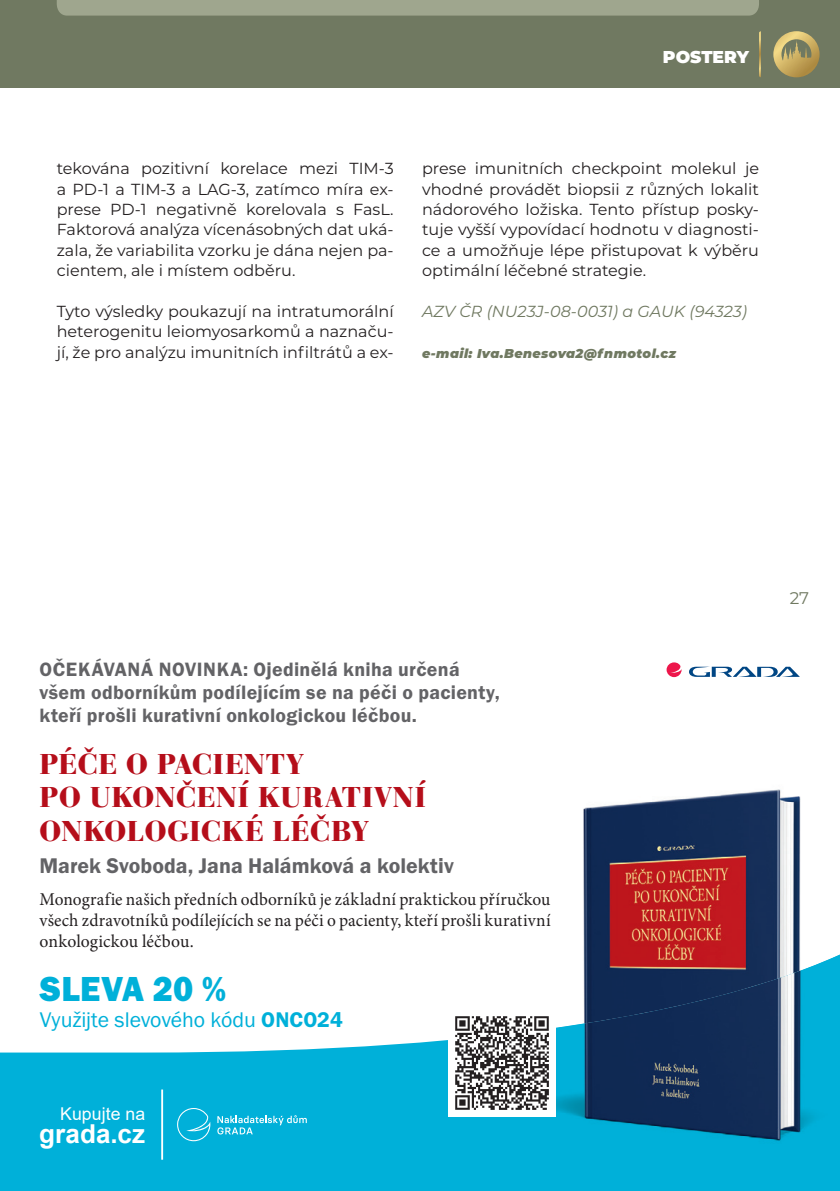
<style>
.page{position:relative;width:840px;height:1191px;background:#fff}
.page>*{position:absolute;margin:0;border:0;box-sizing:border-box;transform-origin:0 0}
.t1{font:36px "Franklin Got Itc TOT Hea";letter-spacing:.005em;color:#00b0d9;scale:.96 1}
.t2{font:700 30px/33.6px "Bauer Bodoni DOT";letter-spacing:.035em;color:#b50e1a}
.t3{font:700 26px "Arial";letter-spacing:.005em;color:#fff}
.t4{font:22px "Franklin Got Itc TOT Dem";color:#636366}
.t5{font:22px "Franklin Got Itc TOT Boo";letter-spacing:-.01em;color:#00b0d9}
.t6{font:20px/23.2px "Franklin Got Itc TOT Dem";letter-spacing:.015em;color:#636366}
.t7{font:18px/21.2px "Minion Pro";letter-spacing:.005em;color:#231f20;text-align:justify;scale:.96 1}
.t8{font:17.6px "Arial";letter-spacing:.005em;color:#fff}
.t9{font:900 17.2px "Montserrat";color:#fff}
.t10{font:16.8px "Montserrat";color:#707961}
.t11{font:16px/20.4px "Montserrat";color:#231f20;text-align:justify}
.t12{font:italic 16px "Montserrat";color:#707961}
.t13{font:italic 900 12.8px "Montserrat";letter-spacing:.03em;color:#707961}
.s1{font-family:"Franklin Got Itc TOT Dem"}
</style>
<div class="page">
<div style="left:0;top:0;width:839px;height:88px;background:#707961"></div>
<div style="left:57px;top:0;width:701px;height:16px;background:#9fa68e"></div>
<svg style="left:759px;top:31px;width:1px;height:46px"></svg>
<svg style="left:773px;top:31px;width:46px;height:46px"></svg>
<div style="left:0;top:1040px;width:839px;height:151px;background:#00b0d9"></div>
<img style="left:583px;top:795px;width:137px;height:214px">
<img style="left:720px;top:789px;width:81px;height:165px">
<img style="left:660px;top:954px;width:179px;height:222px">
<img style="left:479px;top:1009px;width:181px;height:167px">
<svg style="left:689px;top:666px;width:110px;height:11px"></svg>
<svg style="left:666px;top:662px;width:15px;height:15px"></svg>
<svg style="left:217px;top:1115px;width:89px;height:19px;background:#33bfe0"></svg>
<svg style="left:177px;top:1108px;width:33px;height:33px"></svg>
<hr style="left:161px;top:1089px;width:2px;height:70px;background:#fff">
<div style="left:448px;top:1009px;width:107px;height:108px;background:#fff"></div>
<img style="left:455px;top:1016px;width:94px;height:94px">
<p class="t9" style="left:662px;top:44px;width:87px">POSTERY</p>
<p class="t11" style="left:57px;top:158px;width:338px">tekována pozitivní korelace mezi TIM-3 a PD-1 a TIM-3 a LAG-3, zatímco míra ex&shy;prese PD-1 negativně korelovala s FasL.<br>Faktorová analýza vícenásobných dat uká&shy;zala, že variabilita vzorku je dána nejen pa&shy;cientem, ale i místem odběru.</p>
<p class="t11" style="left:57px;top:300px;width:338px">Tyto výsledky poukazují na intratumorální heterogenitu leiomyosarkomů a naznaču&shy;jí, že pro analýzu imunitních infiltrátů a ex-</p>
<p class="t11" style="left:422px;top:158px;width:338px">prese imunitních checkpoint molekul je vhodné provádět biopsii z různých lokalit nádorového ložiska. Tento přístup posky&shy;tuje vyšší vypovídací hodnotu v diagnosti&shy;ce a umožňuje lépe přistupovat k výběru optimální léčebné strategie.</p>
<p class="t12" style="left:422px;top:300px;width:326px">AZV ČR (NU23J-08-0031) a GAUK (94323)</p>
<p class="t13" style="left:422px;top:344px;width:255px">e-mail: Iva.Benesova2@fnmotol.cz</p>
<p class="t6" style="left:39px;top:658px;width:461px">OČEKÁVANÁ NOVINKA: Ojedinělá kniha určená všem odborníkům podílejícím se na péči o pacienty, kteří prošli kurativní onkologickou léčbou.</p>
<p class="t2" style="left:39px;top:747px;width:387px">PÉČE O PACIENTY<br>PO UKONČENÍ KURATIVNÍ<br>ONKOLOGICKÉ LÉČBY</p>
<p class="t4" style="left:39px;top:853px;width:415px">Marek Svoboda, Jana Halámková a kolektiv</p>
<p class="t7" style="left:39px;top:888px;width:533px">Monografie našich předních odborníků je základní praktickou příručkou všech zdravotníků podílejících se na péči o pacienty, kteří prošli kurativní onkologickou léčbou.</p>
<p class="t1" style="left:40px;top:968px;width:196px">SLEVA 20 %</p>
<p class="t5" style="left:40px;top:1007px;width:304px">Využijte slevového kódu <span class="s1">ONCO24</span></p>
<p class="t8" style="left:60px;top:1101px;width:86px">Kupujte na</p>
<p class="t3" style="left:39px;top:1115px;width:108px">grada.cz</p>
<p class="t10" style="left:789px;top:586px;width:21px">27</p>
</div>
